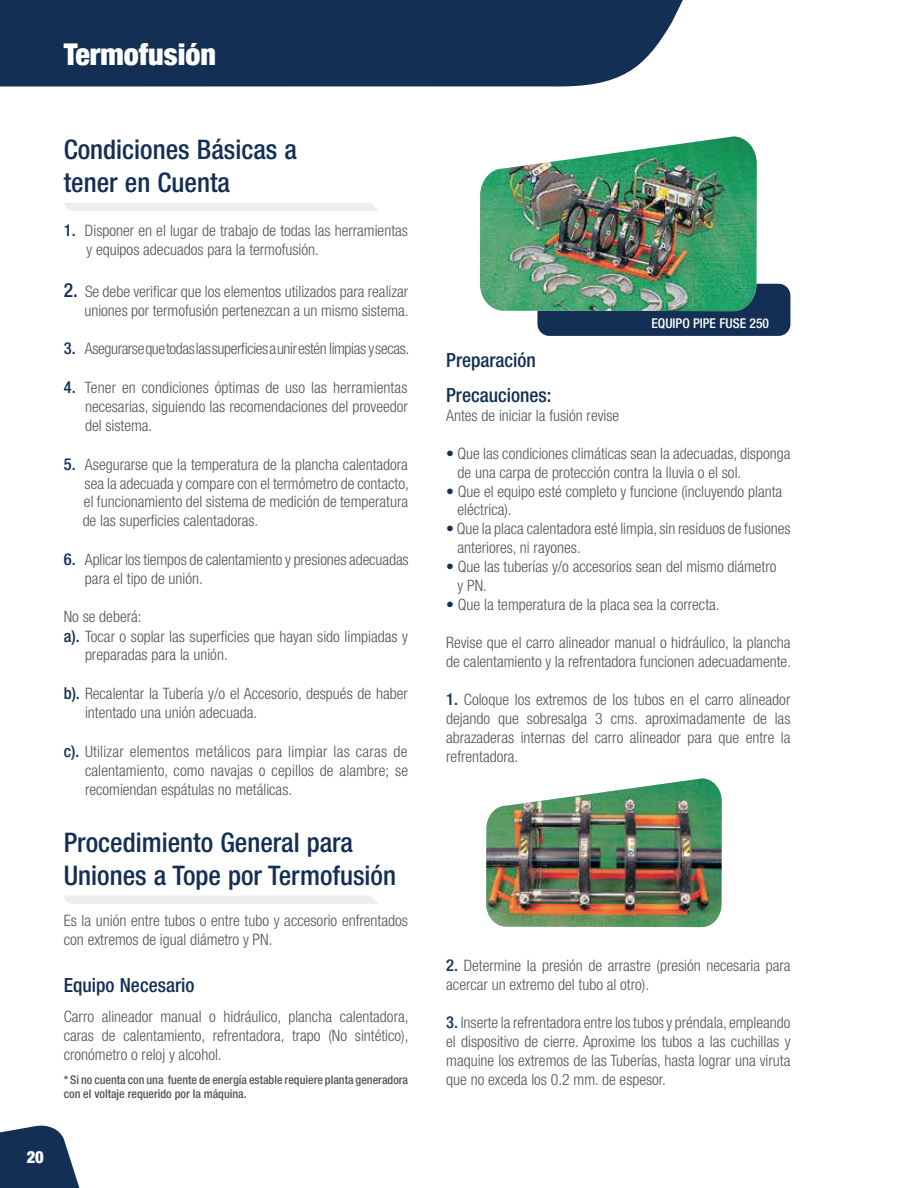
<style>
.page{position:relative;width:918px;height:1188px;background:#fff}
.page>*{position:absolute;margin:0;border:0;box-sizing:border-box;transform-origin:0 0}
.t1{font:900 condensed 30px "Helvetica Neue";color:#fff}
.t2{font:500 condensed 27px/32.4px "Helvetica Neue LT Std";color:#132f54}
.t3{font:500 condensed 19.5px "Helvetica Neue LT Std";color:#132f54}
.t4{font:900 condensed 16.5px "Helvetica Neue";color:#fff}
.t5{font:300 condensed 15.75px/18.9px "Helvetica Neue LT Std";color:#505457}
.t6{font:300 condensed 15.75px "Helvetica Neue LT Std";letter-spacing:-.025em;color:#505457}
.t7{font:500 condensed 13.5px "Helvetica Neue LT Std";color:#fff}
.t8{font:500 condensed 12px "Helvetica Neue LT Std";color:#505457}
.s1{font-weight:500;font-size:16.5px;color:#132f54}
.s2{font-weight:500;font-size:19.5px;color:#132f54}
.s3{color:#132f54}
</style>
<div class="page">
<svg style="left:0;top:1125px;width:80px;height:63px"></svg>
<div style="left:0;top:0;width:683px;height:87px;background:#132f54"></div>
<div style="left:537px;top:284px;width:253px;height:52px;background:#132f54;border-radius:12px"></div>
<div style="left:64px;top:203px;width:314px;height:8px;background:#eceded"></div>
<div style="left:64px;top:896px;width:314px;height:8px;background:#eceded"></div>
<img style="left:480px;top:137px;width:277px;height:174px">
<img style="left:486px;top:778px;width:236px;height:149px">
<h1 class="t1" style="left:64px;top:36px;width:154px">Termofusión</h1>
<h2 class="t2" style="left:64px;top:133px;width:235px">Condiciones Básicas a tener en Cuenta</h2>
<p class="t5" style="left:86px;top:220px;width:323px;text-indent:-23px"><span class="s1">1.</span> Disponer en el lugar de trabajo de todas las herramientas y equipos adecuados para la termofusión.</p>
<p class="t5" style="left:64px;top:282px;width:346px;text-align:right"><span class="s2">2.</span> Se debe verificar que los elementos utilizados para realizar uniones por termofusión pertenezcan a un mismo sistema.</p>
<p class="t6" style="left:64px;top:340px;width:347px"><span class="s1">3.</span> Asegurarsequetodaslassuperficiesaunirestén limpias ysecas.</p>
<p class="t5" style="left:85px;top:378px;width:324px;text-align:justify;text-indent:-21px"><span class="s1">4.</span> Tener en condiciones óptimas de uso las herramientas necesarias, siguiendo las recomendaciones del proveedor del sistema.</p>
<p class="t5" style="left:83px;top:454px;width:328px;text-align:justify;text-indent:-19px"><span class="s1">5.</span> Asegurarse que la temperatura de la plancha calentadora sea la adecuada y compare con el termómetro de contacto, el funcionamiento del sistema de medición de temperatura de las superficies calentadoras.</p>
<p class="t5" style="left:85px;top:550px;width:325px;text-indent:-21px"><span class="s1">6.</span> Aplicar los tiempos de calentamiento y presiones adecuadas para el tipo de unión.</p>
<p class="t5" style="left:64px;top:607px;width:79px">No se deberá:</p>
<p class="t5" style="left:64px;top:626px;width:346px"><span class="s1">a).</span> Tocar o soplar las superficies que hayan sido limpiadas y</p>
<p class="t5" style="left:85px;top:645px;width:144px">preparadas para la unión.</p>
<p class="t5" style="left:85px;top:684px;width:324px;text-indent:-21px"><span class="s1">b).</span> Recalentar la Tubería y/o el Accesorio, después de haber intentado una unión adecuada.</p>
<p class="t5" style="left:85px;top:742px;width:325px;text-align:justify;text-indent:-21px"><span class="s1">c).</span> Utilizar elementos metálicos para limpiar las caras de calentamiento, como navajas o cepillos de alambre; se recomiendan espátulas no metálicas.</p>
<h2 class="t2" style="left:64px;top:826px;width:334px">Procedimiento General para<br>Uniones a Tope por Termofusión</h2>
<p class="t5" style="left:64px;top:911px;width:346px">Es la unión entre tubos o entre tubo y accesorio enfrentados con extremos de igual diámetro y PN.</p>
<p class="t3" style="left:64px;top:973px;width:132px">Equipo Necesario</p>
<p class="t5" style="left:64px;top:1007px;width:346px;text-align:justify">Carro alineador manual o hidráulico, plancha calentadora, caras de calentamiento, refrentadora, trapo (No sintético), cronómetro o reloj y alcohol.</p>
<p class="t3" style="left:446px;top:348px;width:91px">Preparación</p>
<p class="t7" style="left:651px;top:316px;width:119px">EQUIPO PIPE FUSE 250</p>
<p class="t3" style="left:446px;top:383px;width:107px">Precauciones:</p>
<p class="t5" style="left:446px;top:406px;width:175px">Antes de iniciar la fusión revise</p>
<p class="t5" style="left:458px;top:444px;width:334px;text-indent:-11px"><span class="s3">•</span> Que las condiciones climáticas sean la adecuadas, disponga de una carpa de protección contra la lluvia o el sol.</p>
<p class="t5" style="left:458px;top:481px;width:326px;text-indent:-11px"><span class="s3">•</span> Que el equipo esté completo y funcione (incluyendo planta eléctrica).</p>
<p class="t5" style="left:458px;top:519px;width:335px;text-indent:-11px"><span class="s3">•</span> Que la placa calentadora esté limpia,sin residuos de fusiones anteriores, ni rayones.</p>
<p class="t5" style="left:458px;top:557px;width:320px;text-indent:-11px"><span class="s3">•</span> Que las tuberías y/o accesorios sean del mismo diámetro y PN.</p>
<p class="t5" style="left:446px;top:595px;width:275px"><span class="s3">•</span> Que la temperatura de la placa sea la correcta.</p>
<p class="t5" style="left:446px;top:633px;width:346px">Revise que el carro alineador manual o hidráulico, la plancha de calentamiento y la refrentadora funcionen adecuadamente.</p>
<p class="t5" style="left:446px;top:690px;width:346px;text-align:justify"><span class="s1">1.</span> Coloque los extremos de los tubos en el carro alineador dejando que sobresalga 3 cms. aproximadamente de las abrazaderas internas del carro alineador para que entre la refrentadora.</p>
<p class="t5" style="left:446px;top:956px;width:346px"><span class="s1">2.</span> Determine la presión de arrastre (presión necesaria para acercar un extremo del tubo al otro).</p>
<p class="t5" style="left:446px;top:1013px;width:346px;text-align:justify"><span class="s1">3.</span> Inserte la refrentadora entre los tubos y préndala, empleando el dispositivo de cierre. Aproxime los tubos a las cuchillas y maquine los extremos de las Tuberías, hasta lograr una viruta</p>
<p class="t8" style="left:64px;top:1072px;width:346px">* Si no cuenta con una fuente de energía estable requiere planta generadora</p>
<p class="t5" style="left:446px;top:1070px;width:221px">que no exceda los 0.2 mm. de espesor.</p>
<p class="t8" style="left:64px;top:1087px;width:184px">con el voltaje requerido por la máquina.</p>
<p class="t4" style="left:27px;top:1147px;width:19px">20</p>
</div>
